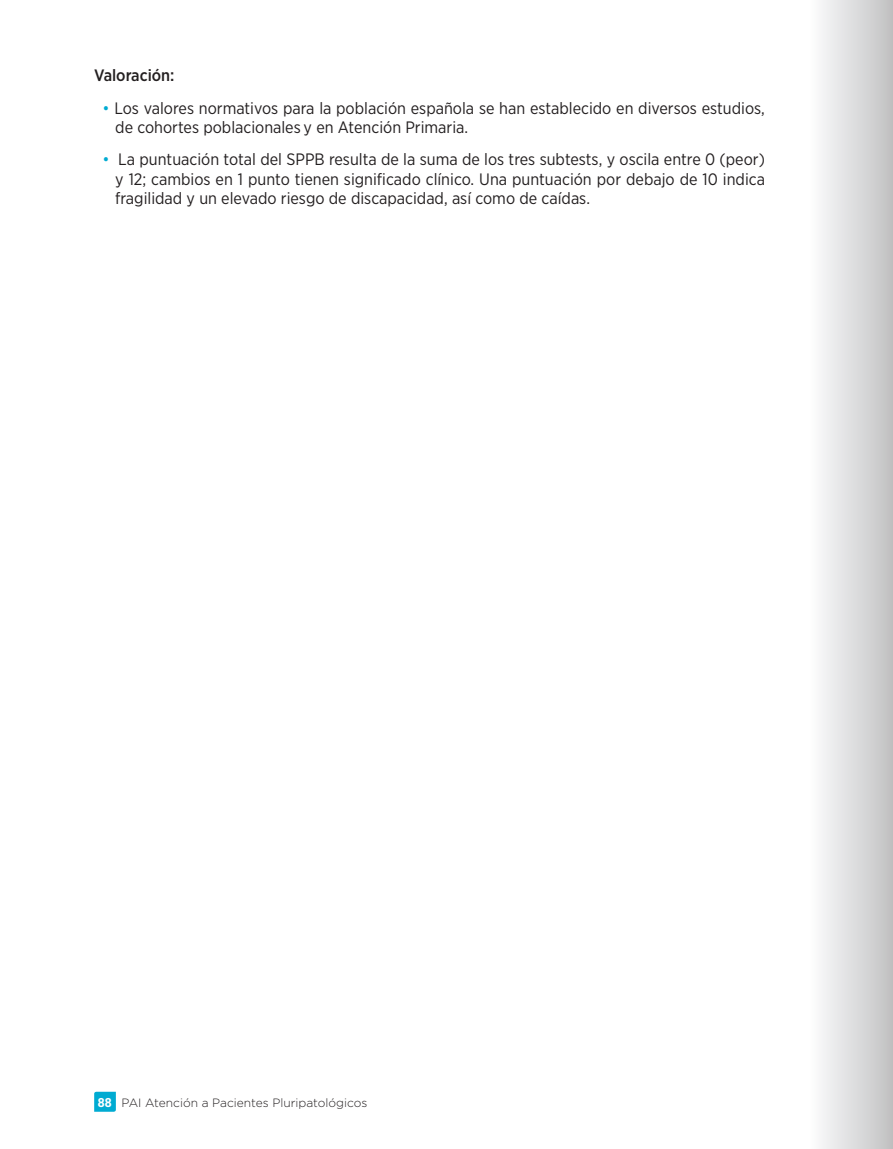
<style>
.page{position:relative;width:893px;height:1149px;background:#fff}
.page>*{position:absolute;margin:0;border:0;box-sizing:border-box;transform-origin:0 0}
.t1{font:16.5px/19.5px "Gotham Narrow";color:#231f20}
.t2{font:500 16.5px "Gotham Narrow";color:#231f20}
.t3{font:300 12px "Gotham";color:#231f20}
.s1{color:#00abd2}
.s2{font-family:"Gotham X Narrow";font-weight:700;font-size:12.75px;color:#fff}
</style>
<div class="page">
<svg style="left:94px;top:1091px;width:22px;height:20px"></svg>
<div style="left:799px;top:0;width:94px;height:1148px;background:linear-gradient(to right,#fff,#c2c2c3)"></div>
<p class="t2" style="left:94px;top:65px;width:82px">Valoración:</p>
<p class="t1" style="left:115px;top:98px;width:651px;text-indent:-13px"><span class="s1">•</span> Los valores normativos para la población española se han establecido en diversos estudios, de cohortes poblacionales y en Atención Primaria.</p>
<p class="t1" style="left:115px;top:149px;width:651px;text-align:justify;text-indent:-13px"><span class="s1">•</span> La puntuación total del SPPB resulta de la suma de los tres subtests, y oscila entre 0 (peor) y 12; cambios en 1 punto tienen significado clínico. Una puntuación por debajo de 10 indica fragilidad y un elevado riesgo de discapacidad, así como de caídas.</p>
<p class="t3" style="left:98px;top:1094px;width:271px"><span class="s2">88</span> PAI Atención a Pacientes Pluripatológicos</p>
</div>
